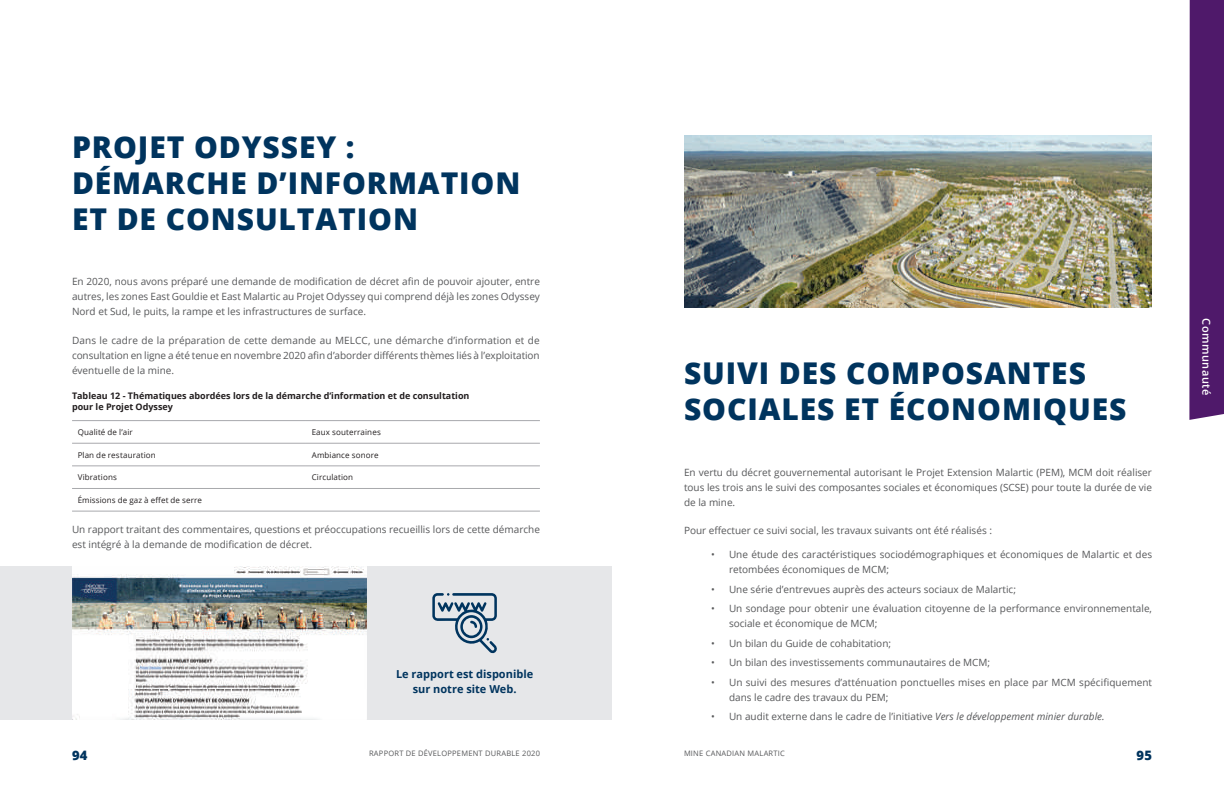
<style>
.page{position:relative;width:1224px;height:792px;background:#fff}
.page>*{position:absolute;margin:0;border:0;box-sizing:border-box;transform-origin:0 0}
.t1{font:800 30px/36px "Open Sans";letter-spacing:.03em;color:#00345e}
.t2{font:800 13px "Open Sans";color:#00345e}
.t3{font:700 11px/15px "Open Sans";color:#00345e;text-align:center}
.t4{font:600 11px "Open Sans";letter-spacing:.05em;color:#fff}
.t5{font:10px/15px "Open Sans";color:#57585a}
.t6{font:700 9px/11px "Open Sans";color:#231f20}
.t7{font:8px "Open Sans";letter-spacing:.015em;color:#231f20}
.t8{font:7.5px "Open Sans";letter-spacing:.03em;color:#57585a}
.s1{font-style:italic}
</style>
<div class="page">
<div style="left:1189px;top:0;width:35px;height:420px;background:#4f196a"></div>
<div style="left:0;top:566px;width:612px;height:154px;background:#e6e7e9"></div>
<img style="left:684px;top:135px;width:468px;height:172px">
<img style="left:72px;top:567px;width:295px;height:153px">
<svg style="left:432px;top:593px;width:65px;height:60px"></svg>
<hr style="left:72px;top:443px;width:234px;height:1px;background:#a8a9ad">
<hr style="left:306px;top:443px;width:234px;height:1px;background:#a8a9ad">
<hr style="left:72px;top:466px;width:234px;height:1px;background:#a8a9ad">
<hr style="left:306px;top:466px;width:234px;height:1px;background:#a8a9ad">
<hr style="left:72px;top:488px;width:234px;height:1px;background:#a8a9ad">
<hr style="left:306px;top:488px;width:234px;height:1px;background:#a8a9ad">
<hr style="left:72px;top:511px;width:234px;height:1px;background:#a8a9ad">
<hr style="left:306px;top:511px;width:234px;height:1px;background:#a8a9ad">
<hr style="left:72px;top:420px;width:234px;height:1px;background:#a8a9ad">
<hr style="left:306px;top:420px;width:234px;height:1px;background:#a8a9ad">
<h1 class="t1" style="left:72px;top:127px;width:450px">PROJET ODYSSEY :<br>DÉMARCHE D’INFORMATION<br>ET DE CONSULTATION</h1>
<p class="t5" style="left:72px;top:274px;width:470px;text-align:justify">En 2020, nous avons préparé une demande de modification de décret afin de pouvoir ajouter, entre autres, les zones East Gouldie et East Malartic au Projet Odyssey qui comprend déjà les zones Odyssey Nord et Sud, le puits, la rampe et les infrastructures de surface.</p>
<p class="t5" style="left:72px;top:333px;width:469px;text-align:justify">Dans le cadre de la préparation de cette demande au MELCC, une démarche d’information et de consultation en ligne a été tenue en novembre 2020 afin d’aborder différents thèmes liés à l’exploitation éventuelle de la mine.</p>
<p class="t6" style="left:72px;top:390px;width:399px">Tableau 12 - Thématiques abordées lors de la démarche d’information et de consultation pour le Projet Odyssey</p>
<p class="t7" style="left:78px;top:427px;width:56px">Qualité de l’air</p>
<p class="t7" style="left:312px;top:427px;width:71px">Eaux souterraines</p>
<p class="t7" style="left:78px;top:449px;width:79px">Plan de restauration</p>
<p class="t7" style="left:312px;top:449px;width:68px">Ambiance sonore</p>
<p class="t7" style="left:78px;top:472px;width:41px">Vibrations</p>
<p class="t7" style="left:312px;top:472px;width:43px">Circulation</p>
<p class="t7" style="left:78px;top:494px;width:126px">Émissions de gaz à effet de serre</p>
<p class="t5" style="left:72px;top:521px;width:469px">Un rapport traitant des commentaires, questions et préoccupations recueillis lors de cette démarche est intégré à la demande de modification de décret.</p>
<p class="t3" style="left:396px;top:666px;width:139px">Le rapport est disponible sur notre site Web.</p>
<h2 class="t2" style="left:72px;top:746px;width:17px">94</h2>
<p class="t8" style="left:369px;top:748px;width:172px">RAPPORT DE DÉVELOPPEMENT DURABLE 2020</p>
<h1 class="t1" style="left:684px;top:354px;width:444px">SUIVI DES COMPOSANTES<br>SOCIALES ET ÉCONOMIQUES</h1>
<p class="t5" style="left:684px;top:464px;width:469px;text-align:justify">En vertu du décret gouvernemental autorisant le Projet Extension Malartic (PEM), MCM doit réaliser tous les trois ans le suivi des composantes sociales et économiques (SCSE) pour toute la durée de vie de la mine.</p>
<p class="t5" style="left:684px;top:523px;width:310px">Pour effectuer ce suivi social, les travaux suivants ont été réalisés :</p>
<p class="t5" style="left:729px;top:547px;width:425px;text-indent:-18px">• Une étude des caractéristiques sociodémographiques et économiques de Malartic et des retombées économiques de MCM;</p>
<p class="t5" style="left:711px;top:581px;width:307px">• Une série d’entrevues auprès des acteurs sociaux de Malartic;</p>
<p class="t5" style="left:729px;top:601px;width:425px;text-indent:-18px">• Un sondage pour obtenir une évaluation citoyenne de la performance environnementale, sociale et économique de MCM;</p>
<p class="t5" style="left:711px;top:635px;width:182px">• Un bilan du Guide de cohabitation;</p>
<p class="t5" style="left:711px;top:655px;width:281px">• Un bilan des investissements communautaires de MCM;</p>
<p class="t5" style="left:729px;top:674px;width:425px;text-indent:-18px">• Un suivi des mesures d’atténuation ponctuelles mises en place par MCM spécifiquement dans le cadre des travaux du PEM;</p>
<p class="t5" style="left:711px;top:709px;width:395px">• Un audit externe dans le cadre de l’initiative <span class="s1">Vers le développement minier durable.</span></p>
<p class="t8" style="left:684px;top:748px;width:102px">MINE CANADIAN MALARTIC</p>
<h2 class="t2" style="left:1136px;top:746px;width:17px">95</h2>
<p class="t4" style="left:1214px;top:318px;width:79px;rotate:90deg">Communauté</p>
</div>
